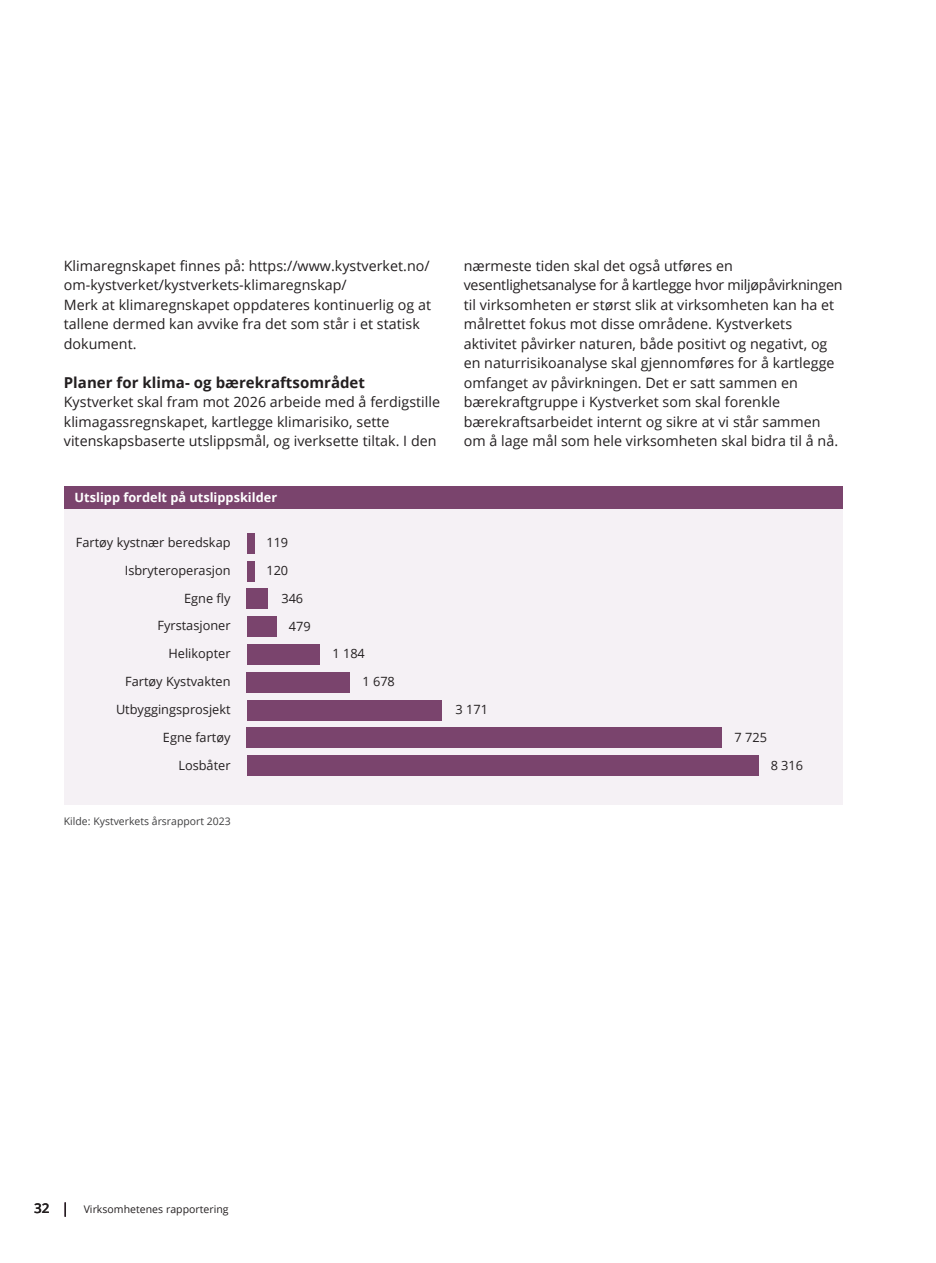
<style>
.page{position:relative;width:936px;height:1263px;background:#fff}
.page>*{position:absolute;margin:0;border:0;box-sizing:border-box;transform-origin:0 0}
.NFD_UnOverskrift_2{font:700 15px "Open Sans";letter-spacing:.005em;color:#231f20}
.NFD_Normal{font:14.25px/19.5px "Open Sans";letter-spacing:.005em;color:#231f20}
.t1{font:600 13.5px "Open Sans";color:#231f20}
.t2{font:12.75px/27.9px "Open Sans";color:#231f20;text-align:right}
.t3{font:700 12.75px "Open Sans";color:#fff}
.NFD_Figurtekst{font:10.5px "Open Sans";letter-spacing:.005em;color:#3e3e3f}
.t4{font:10.5px "Open Sans";letter-spacing:.005em;color:#231f20}
</style>
<div class="page">
<svg style="left:64px;top:1202px;width:2px;height:15px"></svg>
<div style="left:64px;top:486px;width:778px;height:318px;background:#f5f1f5"></div>
<div style="left:64px;top:486px;width:778px;height:23px;background:#7a446d"></div>
<div style="left:247px;top:533px;width:7px;height:20px;background:#7a446d"></div>
<div style="left:247px;top:561px;width:7px;height:20px;background:#7a446d"></div>
<div style="left:247px;top:589px;width:21px;height:20px;background:#7a446d"></div>
<div style="left:247px;top:617px;width:29px;height:20px;background:#7a446d"></div>
<div style="left:247px;top:644px;width:72px;height:20px;background:#7a446d"></div>
<div style="left:247px;top:672px;width:103px;height:20px;background:#7a446d"></div>
<div style="left:247px;top:700px;width:195px;height:20px;background:#7a446d"></div>
<div style="left:247px;top:728px;width:474px;height:20px;background:#7a446d"></div>
<div style="left:247px;top:756px;width:511px;height:20px;background:#7a446d"></div>
<p class="NFD_Normal" style="left:64px;top:256px;width:367px">Klimaregnskapet finnes på: https://www.kystverket.no/ om-kystverket/kystverkets-klimaregnskap/</p>
<p class="NFD_Normal" style="left:64px;top:295px;width:369px">Merk at klimaregnskapet oppdateres kontinuerlig og at tallene dermed kan avvike fra det som står i et statisk dokument.</p>
<h3 class="NFD_UnOverskrift_2" style="left:64px;top:372px;width:303px">Planer for klima- og bærekraftsområdet</h3>
<p class="NFD_Normal" style="left:64px;top:392px;width:378px">Kystverket skal fram mot 2026 arbeide med å ferdigstille klimagassregnskapet, kartlegge klimarisiko, sette vitenskapsbaserte utslippsmål, og iverksette tiltak. I den</p>
<p class="NFD_Normal" style="left:463px;top:256px;width:380px">nærmeste tiden skal det også utføres en vesentlighetsanalyse for å kartlegge hvor miljøpåvirkningen til virksomheten er størst slik at virksomheten kan ha et målrettet fokus mot disse områdene. Kystverkets aktivitet påvirker naturen, både positivt og negativt, og en naturrisikoanalyse skal gjennomføres for å kartlegge omfanget av påvirkningen. Det er satt sammen en bærekraftgruppe i Kystverket som skal forenkle bærekraftsarbeidet internt og sikre at vi står sammen om å lage mål som hele virksomheten skal bidra til å nå.</p>
<p class="t3" style="left:75px;top:489px;width:204px">Utslipp fordelt på utslippskilder</p>
<p class="t2" style="left:266px;top:528px;width:23px">119</p>
<p class="t2" style="left:281px;top:556px;width:23px;text-align:left;text-indent:-15px">120<br>346</p>
<p class="t2" style="left:289px;top:612px;width:23px">479</p>
<p class="t2" style="left:76px;top:528px;width:156px">Fartøy kystnær beredskap<br>Isbryteroperasjon<br>Egne fly<br>Fyrstasjoner<br>Helikopter<br>Fartøy Kystvakten<br>Utbyggingsprosjekt<br>Egne fartøy<br>Losbåter</p>
<p class="t2" style="left:332px;top:639px;width:34px">1 184</p>
<p class="t2" style="left:362px;top:667px;width:34px">1 678</p>
<p class="t2" style="left:455px;top:695px;width:34px">3 171</p>
<p class="t2" style="left:734px;top:723px;width:34px">7 725</p>
<p class="t2" style="left:770px;top:751px;width:34px">8 316</p>
<p class="NFD_Figurtekst" style="left:64px;top:814px;width:168px">Kilde: Kystverkets årsrapport 2023</p>
<p class="t1" style="left:34px;top:1198px;width:17px">32</p>
<p class="t4" style="left:84px;top:1202px;width:146px">Virksomhetenes rapportering</p>
</div>
